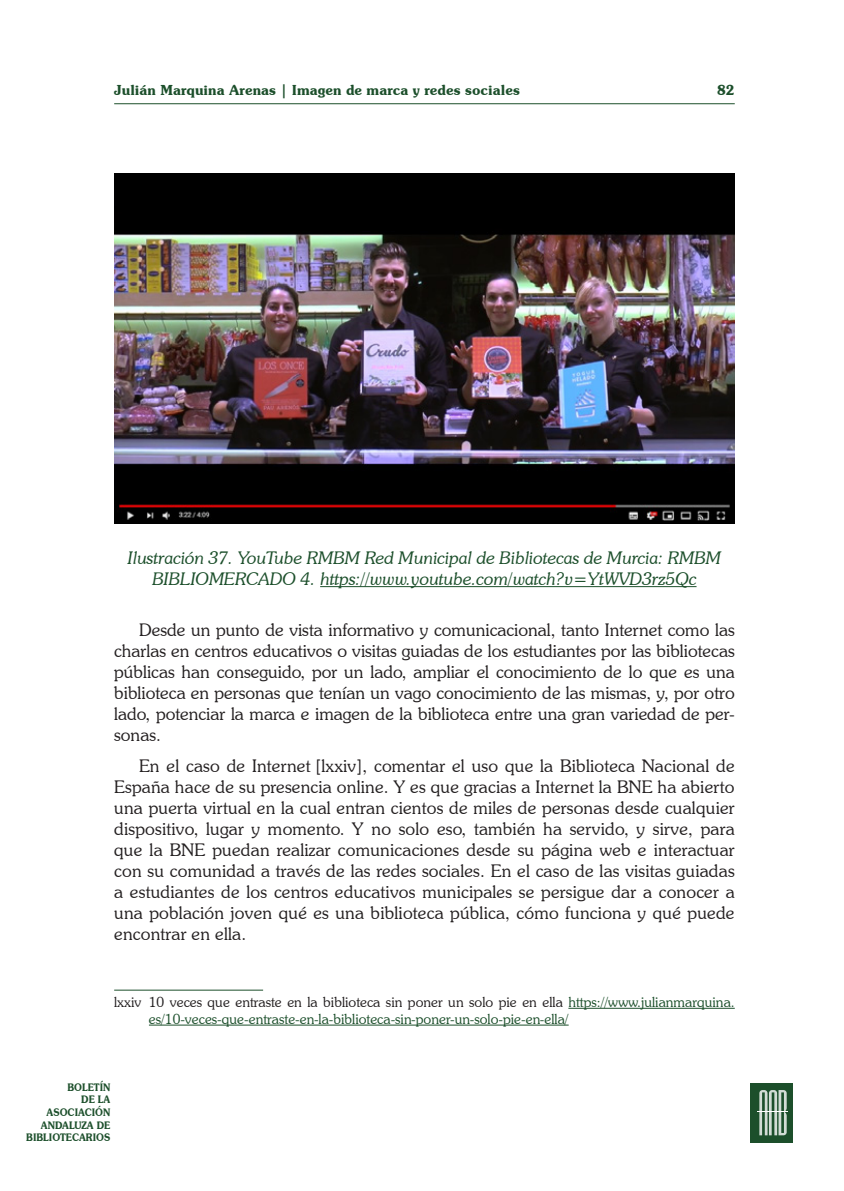
<style>
.page{position:relative;width:844px;height:1191px;background:#fff}
.page>*{position:absolute;margin:0;border:0;box-sizing:border-box;transform-origin:0 0}
.t1{font:300 17.5px/21px "Souvenir IT Cby BT";letter-spacing:.005em;color:#231f20;text-align:justify}
.t2{font:italic 300 17.5px/21px "Souvenir IT Cby BT";color:#1c4f2b;text-align:center}
.t3{font:300 14px/16.8px "Souvenir IT Cby BT";color:#1c4f2b}
.t4{font:600 14px "Souvenir IT Cby BT";color:#1c4f2b}
.t5{font:600 10.5px/12.6px "Souvenir IT Cby BT";color:#1c4f2b;text-align:right;scale:.88 1}
.s1{color:#231f20}
</style>
<div class="page">
<div style="left:750px;top:1083px;width:42px;height:59px;background:#1c4f2b"></div>
<svg style="left:759px;top:1090px;width:27px;height:45px"></svg>
<hr style="left:756px;top:1111px;width:31px;height:1px;background:#fff">
<hr style="left:114px;top:103px;width:620px;height:1px;background:#1c4f2b">
<hr style="left:320px;top:586px;width:376px;height:1px;background:#1c4f2b">
<img style="left:114px;top:174px;width:620px;height:349px">
<hr style="left:114px;top:989px;width:149px;height:1px;background:#1c4f2b">
<hr style="left:568px;top:1007px;width:166px;height:1px;background:#1c4f2b">
<hr style="left:149px;top:1024px;width:419px;height:1px;background:#1c4f2b">
<p class="t4" style="left:114px;top:81px;width:407px">Julián Marquina Arenas | Imagen de marca y redes sociales</p>
<p class="t4" style="left:717px;top:81px;width:19px">82</p>
<p class="t2" style="left:128px;top:547px;width:594px">Ilustración 37. YouTube RMBM Red Municipal de Bibliotecas de Murcia: RMBM<br>BIBLIOMERCADO 4. https://www.youtube.com/watch?v=YtWVD3rz5Qc</p>
<p class="t1" style="left:114px;top:619px;width:622px;text-indent:25px">Desde un punto de vista informativo y comunicacional, tanto Internet como las charlas en centros educativos o visitas guiadas de los estudiantes por las bibliotecas públicas han conseguido, por un lado, ampliar el conocimiento de lo que es una biblioteca en personas que tenían un vago conocimiento de las mismas, y, por otro lado, potenciar la marca e imagen de la biblioteca entre una gran variedad de per&shy;sonas.</p>
<p class="t1" style="left:114px;top:755px;width:622px;text-indent:25px">En el caso de Internet [lxxiv], comentar el uso que la Biblioteca Nacional de España hace de su presencia online. Y es que gracias a Internet la BNE ha abierto una puerta virtual en la cual entran cientos de miles de personas desde cualquier dispositivo, lugar y momento. Y no solo eso, también ha servido, y sirve, para que la BNE puedan realizar comunicaciones desde su página web e interactuar con su comunidad a través de las redes sociales. En el caso de las visitas guiadas a estudiantes de los centros educativos municipales se persigue dar a conocer a una población joven qué es una biblioteca pública, cómo funciona y qué puede encontrar en ella.</p>
<p class="t3" style="left:149px;top:993px;width:587px;text-indent:-35px"><span class="s1">lxxiv 10 veces que entraste en la biblioteca sin poner un solo pie en ella</span> https://www.julianmarquina. es/10-veces-que-entraste-en-la-biblioteca-sin-poner-un-solo-pie-en-ella/</p>
<p class="t5" style="left:26px;top:1080px;width:97px">BOLETÍN<br>DE LA<br>ASOCIACIÓN<br>ANDALUZA DE<br>BIBLIOTECARIOS</p>
</div>
